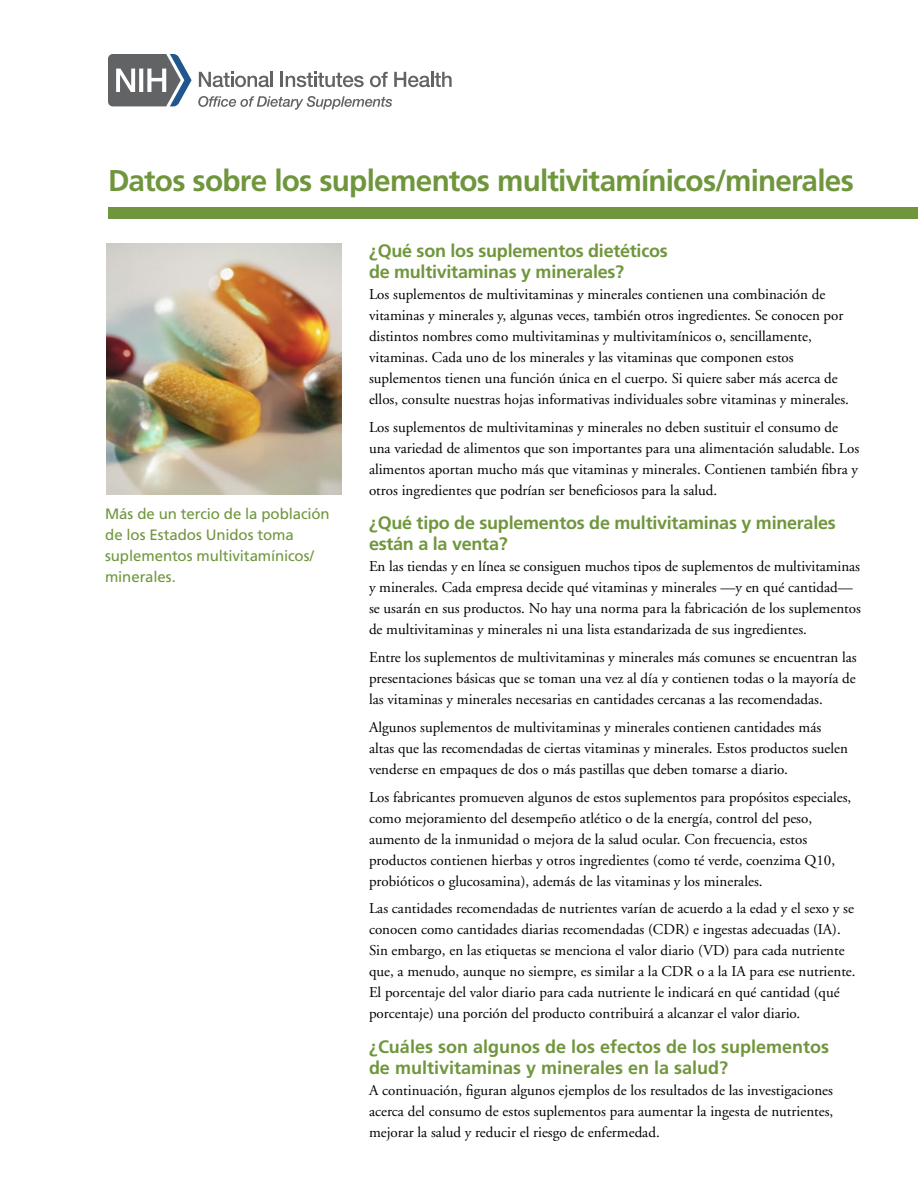
<style>
.page{position:relative;width:918px;height:1188px;background:#fff}
.page>*{position:absolute;margin:0;border:0;box-sizing:border-box;transform-origin:0 0}
.t1{font:700 30px "Frutiger";letter-spacing:-.025em;color:#70963d}
.t2{font:700 18px/21px "Frutiger";letter-spacing:-.015em;color:#70963d}
.t3{font:15px/21px "Adobe Garamond";color:#000}
.t4{font:15px/21px "Frutiger";letter-spacing:-.005em;color:#70963d}
</style>
<div class="page">
<div style="left:108px;top:207px;width:810px;height:12px;background:#70963d"></div>
<img style="left:107px;top:244px;width:235px;height:251px">
<svg style="left:198px;top:96px;width:194px;height:14px"></svg>
<svg style="left:199px;top:72px;width:70px;height:15px"></svg>
<hr style="left:270px;top:72px;width:3px;height:15px;background:#626365">
<svg style="left:281px;top:72px;width:83px;height:15px"></svg>
<svg style="left:370px;top:72px;width:18px;height:15px"></svg>
<svg style="left:394px;top:72px;width:58px;height:15px"></svg>
<svg style="left:108px;top:54px;width:84px;height:52px"></svg>
<h1 class="t1" style="left:108px;top:163px;width:747px">Datos sobre los suplementos multivitamínicos/minerales</h1>
<p class="t4" style="left:105px;top:503px;width:226px">Más de un tercio de la población de los Estados Unidos toma suplementos multivitamínicos/ minerales.</p>
<p class="t2" style="left:369px;top:240px;width:300px">¿Qué son los suplementos dietéticos de multivitaminas y minerales?</p>
<p class="t3" style="left:369px;top:284px;width:482px">Los suplementos de multivitaminas y minerales contienen una combinación de vitaminas y minerales y, algunas veces, también otros ingredientes. Se conocen por distintos nombres como multivitaminas y multivitamínicos o, sencillamente, vitaminas. Cada uno de los minerales y las vitaminas que componen estos suplementos tienen una función única en el cuerpo. Si quiere saber más acerca de ellos, consulte nuestras hojas informativas individuales sobre vitaminas y minerales.</p>
<p class="t3" style="left:369px;top:417px;width:492px">Los suplementos de multivitaminas y minerales no deben sustituir el consumo de una variedad de alimentos que son importantes para una alimentación saludable. Los alimentos aportan mucho más que vitaminas y minerales. Contienen también fibra y otros ingredientes que podrían ser beneficiosos para la salud.</p>
<p class="t2" style="left:369px;top:512px;width:468px">¿Qué tipo de suplementos de multivitaminas y minerales están a la venta?</p>
<p class="t3" style="left:369px;top:556px;width:493px">En las tiendas y en línea se consiguen muchos tipos de suplementos de multivitaminas y minerales. Cada empresa decide qué vitaminas y minerales —y en qué cantidad— se usarán en sus productos. No hay una norma para la fabricación de los suplementos de multivitaminas y minerales ni una lista estandarizada de sus ingredientes.</p>
<p class="t3" style="left:369px;top:647px;width:489px;text-align:justify">Entre los suplementos de multivitaminas y minerales más comunes se encuentran las presentaciones básicas que se toman una vez al día y contienen todas o la mayoría de las vitaminas y minerales necesarias en cantidades cercanas a las recomendadas.</p>
<p class="t3" style="left:369px;top:717px;width:481px">Algunos suplementos de multivitaminas y minerales contienen cantidades más altas que las recomendadas de ciertas vitaminas y minerales. Estos productos suelen venderse en empaques de dos o más pastillas que deben tomarse a diario.</p>
<p class="t3" style="left:369px;top:787px;width:484px">Los fabricantes promueven algunos de estos suplementos para propósitos especiales, como mejoramiento del desempeño atlético o de la energía, control del peso, aumento de la inmunidad o mejora de la salud ocular. Con frecuencia, estos productos contienen hierbas y otros ingredientes (como té verde, coenzima Q10, probióticos o glucosamina), además de las vitaminas y los minerales.</p>
<p class="t3" style="left:369px;top:898px;width:488px">Las cantidades recomendadas de nutrientes varían de acuerdo a la edad y el sexo y se conocen como cantidades diarias recomendadas (CDR) e ingestas adecuadas (IA).<br>Sin embargo, en las etiquetas se menciona el valor diario (VD) para cada nutriente que, a menudo, aunque no siempre, es similar a la CDR o a la IA para ese nutriente.<br>El porcentaje del valor diario para cada nutriente le indicará en qué cantidad (qué porcentaje) una porción del producto contribuirá a alcanzar el valor diario.</p>
<p class="t2" style="left:369px;top:1036px;width:462px">¿Cuáles son algunos de los efectos de los suplementos de multivitaminas y minerales en la salud?</p>
<p class="t3" style="left:369px;top:1080px;width:466px;text-align:justify">A continuación, figuran algunos ejemplos de los resultados de las investigaciones acerca del consumo de estos suplementos para aumentar la ingesta de nutrientes, mejorar la salud y reducir el riesgo de enfermedad.</p>
</div>
